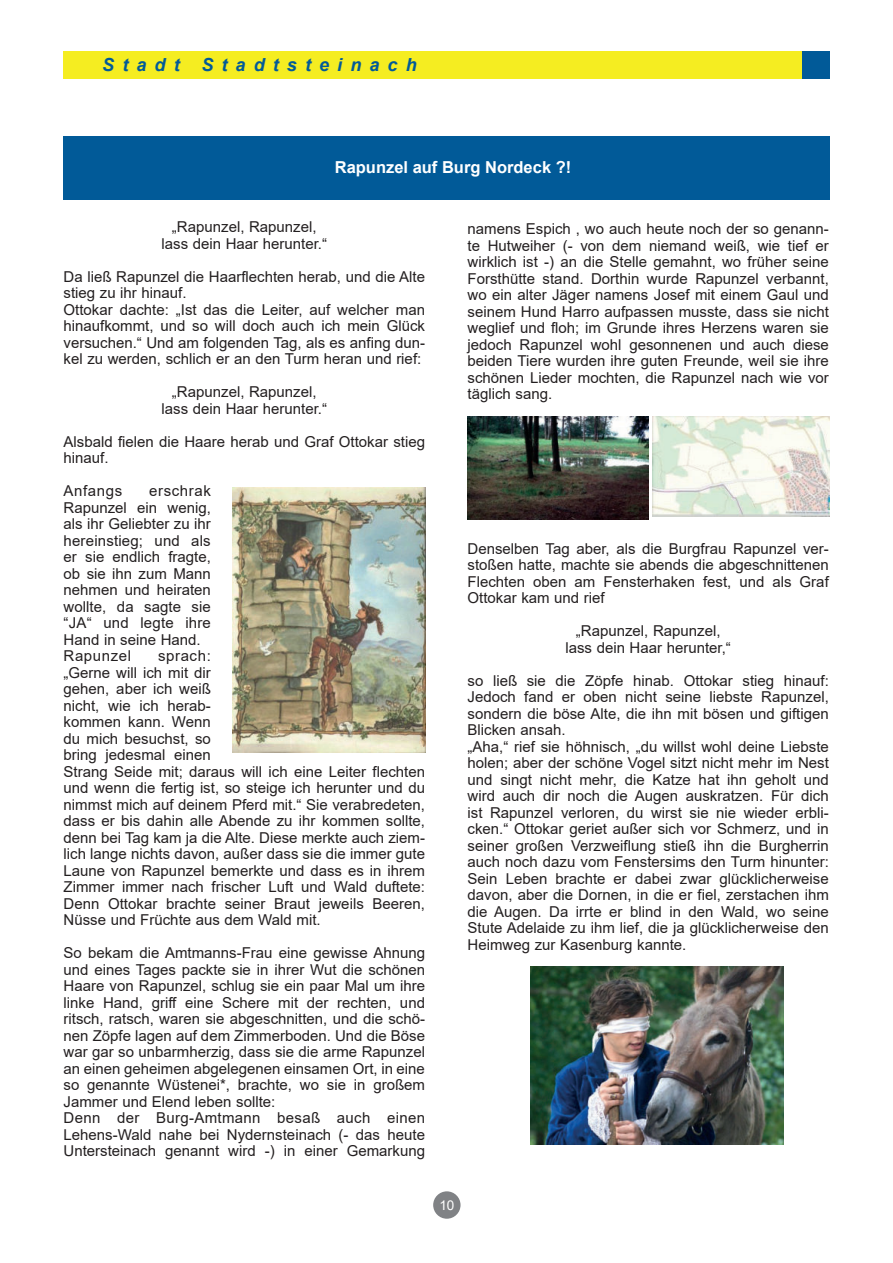
<style>
.page{position:relative;width:893px;height:1263px;background:#fff}
.page>*{position:absolute;margin:0;border:0;box-sizing:border-box;transform-origin:0 0}
.t1{font:italic 700 18px "Arial";letter-spacing:.45em;color:#015a98}
.t2{font:700 16.5px "Arial";color:#fff}
.t3{font:15px/16.5px "Arial";color:#231f20}
.t4{font:15px "Arial";letter-spacing:.04em;color:#231f20}
.t5{font:13.5px "Arial";color:#fff}
</style>
<div class="page">
<div style="left:64px;top:51px;width:765px;height:27px;background:#f5ed21"></div>
<div style="left:802px;top:51px;width:27px;height:27px;background:#015a98"></div>
<div style="left:433px;top:1191px;width:28px;height:28px;background:#808285;border-radius:50%"></div>
<div style="left:64px;top:136px;width:765px;height:64px;background:#015a98"></div>
<img style="left:232px;top:487px;width:193px;height:265px">
<img style="left:653px;top:417px;width:176px;height:99px">
<img style="left:530px;top:966px;width:254px;height:179px">
<img style="left:468px;top:416px;width:180px;height:103px">
<p class="t1" style="left:102px;top:54px;width:316px">Stadt Stadtsteinach</p>
<p class="t2" style="left:335px;top:161px;width:238px">Rapunzel auf Burg Nordeck ?!</p>
<p class="t3" style="left:162px;top:218px;width:167px;text-align:center">„Rapunzel, Rapunzel, lass dein Haar herunter.“</p>
<p class="t3" style="left:64px;top:268px;width:363px">Da ließ Rapunzel die Haarflechten herab, und die Alte stieg zu ihr hinauf.<br>Ottokar dachte: „Ist das die Leiter, auf welcher man hinaufkommt, und so will doch auch ich mein Glück versuchen.“ Und am folgenden Tag, als es anfing dun&shy;kel zu werden, schlich er an den Turm heran und rief:</p>
<p class="t3" style="left:162px;top:383px;width:167px;text-align:center">„Rapunzel, Rapunzel, lass dein Haar herunter.“</p>
<p class="t3" style="left:64px;top:434px;width:363px">Alsbald fielen die Haare herab und Graf Ottokar stieg hinauf.</p>
<p class="t4" style="left:64px;top:485px;width:60px">Anfangs</p>
<p class="t3" style="left:64px;top:484px;width:149px;text-indent:86px">erschrak<br>Rapunzel ein wenig, als ihr Geliebter zu ihr hereinstieg; und als er sie endlich fragte, ob sie ihn zum Mann nehmen und heiraten wollte, da sagte sie “JA“ und legte ihre<br>Hand in seine Hand.<br>Rapunzel</p>
<p class="t3" style="left:64px;top:647px;width:363px;text-indent:94px">sprach:<br>„Gerne will ich mit dir<br>gehen, aber ich weiß<br>nicht, wie ich herab-<br>kommen kann. Wenn<br>du mich besuchst, so<br>bring jedesmal einen<br>Strang Seide mit; daraus will ich eine Leiter flechten und wenn die fertig ist, so steige ich herunter und du nimmst mich auf deinem Pferd mit.“ Sie verabredeten, dass er bis dahin alle Abende zu ihr kommen sollte, denn bei Tag kam ja die Alte. Diese merkte auch ziem&shy;lich lange nichts davon, außer dass sie die immer gute Laune von Rapunzel bemerkte und dass es in ihrem Zimmer immer nach frischer Luft und Wald duftete:<br>Denn Ottokar brachte seiner Braut jeweils Beeren, Nüsse und Früchte aus dem Wald mit.</p>
<p class="t3" style="left:64px;top:944px;width:363px">So bekam die Amtmanns-Frau eine gewisse Ahnung und eines Tages packte sie in ihrer Wut die schönen Haare von Rapunzel, schlug sie ein paar Mal um ihre linke Hand, griff eine Schere mit der rechten, und ritsch, ratsch, waren sie abgeschnitten, und die schö&shy;nen Zöpfe lagen auf dem Zimmerboden. Und die Böse war gar so unbarmherzig, dass sie die arme Rapunzel an einen geheimen abgelegenen einsamen Ort, in eine so genannte Wüstenei*, brachte, wo sie in großem Jammer und Elend leben sollte:<br>Denn der Burg-Amtmann besaß auch einen Lehens-Wald nahe bei Nydernsteinach (- das heute Untersteinach genannt wird -) in einer Gemarkung</p>
<p class="t3" style="left:468px;top:221px;width:363px;text-align:justify">namens Espich , wo auch heute noch der so genann&shy;te Hutweiher (- von dem niemand weiß, wie tief er wirklich ist -) an die Stelle gemahnt, wo früher seine Forsthütte stand. Dorthin wurde Rapunzel verbannt, wo ein alter Jäger namens Josef mit einem Gaul und seinem Hund Harro aufpassen musste, dass sie nicht weglief und floh; im Grunde ihres Herzens waren sie jedoch Rapunzel wohl gesonnenen und auch diese beiden Tiere wurden ihre guten Freunde, weil sie ihre schönen Lieder mochten, die Rapunzel nach wie vor täglich sang.</p>
<p class="t3" style="left:468px;top:540px;width:363px;text-align:justify">Denselben Tag aber, als die Burgfrau Rapunzel ver&shy;stoßen hatte, machte sie abends die abgeschnittenen Flechten oben am Fensterhaken fest, und als Graf Ottokar kam und rief</p>
<p class="t3" style="left:565px;top:623px;width:167px;text-align:center">„Rapunzel, Rapunzel, lass dein Haar herunter,“</p>
<p class="t3" style="left:468px;top:672px;width:363px">so ließ sie die Zöpfe hinab. Ottokar stieg hinauf:<br>Jedoch fand er oben nicht seine liebste Rapunzel, sondern die böse Alte, die ihn mit bösen und giftigen Blicken ansah.<br>„Aha,“ rief sie höhnisch, „du willst wohl deine Liebste holen; aber der schöne Vogel sitzt nicht mehr im Nest und singt nicht mehr, die Katze hat ihn geholt und wird auch dir noch die Augen auskratzen. Für dich ist Rapunzel verloren, du wirst sie nie wieder erbli&shy;cken.“ Ottokar geriet außer sich vor Schmerz, und in seiner großen Verzweiflung stieß ihn die Burgherrin auch noch dazu vom Fenstersims den Turm hinunter:<br>Sein Leben brachte er dabei zwar glücklicherweise davon, aber die Dornen, in die er fiel, zerstachen ihm die Augen. Da irrte er blind in den Wald, wo seine Stute Adelaide zu ihm lief, die ja glücklicherweise den Heimweg zur Kasenburg kannte.</p>
<p class="t5" style="left:439px;top:1195px;width:17px">10</p>
</div>
